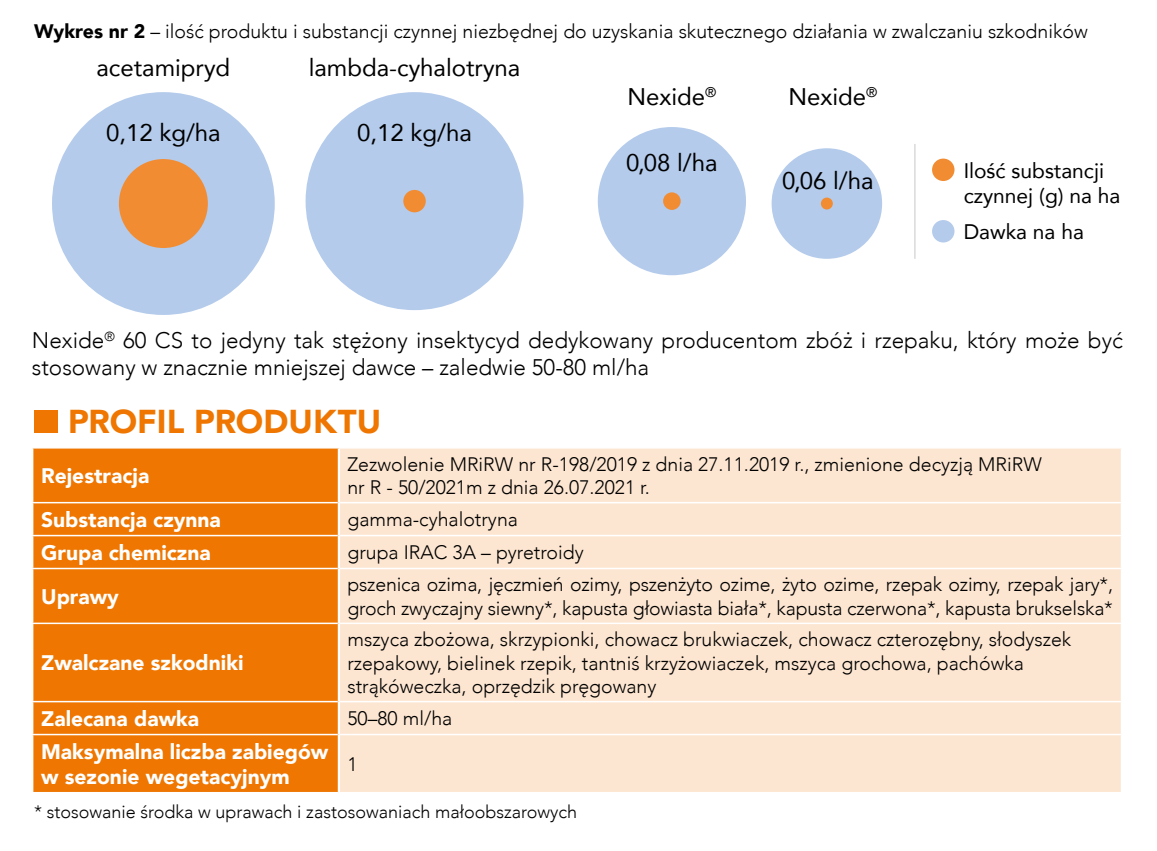
<style>
.page{position:relative;width:1157px;height:851px;background:#fff}
.page>*{position:absolute;margin:0;border:0;box-sizing:border-box;transform-origin:0 0}
.t1{font:900 33px "Avenir";color:#ee7601}
.t2{font:24px "Avenir";color:#000}
.t3{font:300 22.5px/27px "Avenir";color:#000}
.t4{font:900 21px/25.2px "Avenir";color:#fff}
.t5{font:21px/25.2px "Avenir";color:#000}
.t6{font:300 19.5px/23.4px "Avenir";color:#000}
.t7{font:300 18px "Avenir";color:#000}
.t8{font:14.1px "Avenir";color:#000}
.s1{font-weight:900}
</style>
<div class="page">
<div style="left:33px;top:448px;width:305px;height:343px;background:#ee7601"></div>
<div style="left:340px;top:448px;width:780px;height:343px;background:#fde6d1"></div>
<hr style="left:32px;top:502px;width:306px;height:1px;background:#fff">
<hr style="left:340px;top:502px;width:782px;height:1px;background:#fff">
<hr style="left:32px;top:534px;width:306px;height:2px;background:#fff">
<hr style="left:340px;top:534px;width:782px;height:2px;background:#fff">
<hr style="left:32px;top:567px;width:306px;height:2px;background:#fff">
<hr style="left:340px;top:567px;width:782px;height:2px;background:#fff">
<hr style="left:32px;top:622px;width:306px;height:2px;background:#fff">
<hr style="left:340px;top:622px;width:782px;height:2px;background:#fff">
<hr style="left:32px;top:700px;width:306px;height:2px;background:#fff">
<hr style="left:340px;top:700px;width:782px;height:2px;background:#fff">
<hr style="left:32px;top:733px;width:306px;height:2px;background:#fff">
<hr style="left:340px;top:733px;width:782px;height:2px;background:#fff">
<div style="left:34px;top:410px;width:23px;height:23px;background:#ee7601"></div>
<div style="left:52px;top:92px;width:223px;height:223px;background:#b4cbeb;border-radius:50%"></div>
<div style="left:119px;top:159px;width:89px;height:89px;background:#f28c32;border-radius:50%"></div>
<div style="left:305px;top:92px;width:218px;height:218px;background:#b4cbeb;border-radius:50%"></div>
<div style="left:403px;top:190px;width:23px;height:22px;background:#f28c32;border-radius:50%"></div>
<div style="left:771px;top:148px;width:111px;height:111px;background:#b4cbeb;border-radius:50%"></div>
<div style="left:821px;top:197px;width:12px;height:12px;background:#f28c32;border-radius:50%"></div>
<div style="left:598px;top:127px;width:148px;height:148px;background:#b4cbeb;border-radius:50%"></div>
<div style="left:663px;top:192px;width:17px;height:18px;background:#f28c32;border-radius:50%"></div>
<div style="left:932px;top:158px;width:22px;height:23px;background:#f28c32;border-radius:50%"></div>
<div style="left:932px;top:220px;width:22px;height:22px;background:#b4cbeb;border-radius:50%"></div>
<hr style="left:914px;top:144px;width:1px;height:115px;background:#d6d6d6">
<p class="t6" style="left:34px;top:20px;width:1055px"><span class="s1">Wykres nr 2</span> – ilość produktu i substancji czynnej niezbędnej do uzyskania skutecznego działania w zwalczaniu szkodników</p>
<p class="t2" style="left:96px;top:49px;width:135px">acetamipryd</p>
<p class="t2" style="left:309px;top:49px;width:213px">lambda-cyhalotryna</p>
<p class="t2" style="left:788px;top:77px;width:79px">Nexide</p>
<p class="t2" style="left:627px;top:77px;width:90px">Nexide<sup>®</sup></p>
<p class="t8" style="left:866px;top:81px;width:13px">®</p>
<p class="t2" style="left:106px;top:113px;width:116px">0,12 kg/ha</p>
<p class="t2" style="left:357px;top:113px;width:116px">0,12 kg/ha</p>
<p class="t2" style="left:626px;top:143px;width:93px">0,08 l/ha</p>
<p class="t2" style="left:782px;top:161px;width:93px">0,06 l/ha</p>
<p class="t5" style="left:963px;top:157px;width:158px">Ilość substancji czynnej (g) na ha</p>
<p class="t5" style="left:963px;top:218px;width:122px">Dawka na ha</p>
<p class="t3" style="left:32px;top:327px;width:1092px">Nexide<sup>®</sup> 60 CS to jedyny tak stężony insektycyd dedykowany producentom zbóż i rzepaku, który może być stosowany w znacznie mniejszej dawce – zaledwie 50-80 ml/ha</p>
<h1 class="t1" style="left:68px;top:393px;width:314px">PROFIL PRODUKTU</h1>
<p class="t4" style="left:41px;top:462px;width:110px">Rejestracja</p>
<p class="t6" style="left:347px;top:452px;width:696px">Zezwolenie MRiRW nr R-198/2019 z dnia 27.11.2019 r., zmienione decyzją MRiRW nr R - 50/2021m z dnia 26.07.2021 r.</p>
<p class="t4" style="left:41px;top:506px;width:181px">Substancja czynna</p>
<p class="t6" style="left:347px;top:508px;width:172px">gamma-cyhalotryna</p>
<p class="t4" style="left:41px;top:539px;width:171px">Grupa chemiczna</p>
<p class="t6" style="left:347px;top:540px;width:238px">grupa IRAC 3A – pyretroidy</p>
<p class="t4" style="left:41px;top:583px;width:79px">Uprawy</p>
<p class="t6" style="left:347px;top:573px;width:767px">pszenica ozima, jęczmień ozimy, pszenżyto ozime, żyto ozime, rzepak ozimy, rzepak jary*, groch zwyczajny siewny*, kapusta głowiasta biała*, kapusta czerwona*, kapusta brukselska*</p>
<p class="t4" style="left:41px;top:650px;width:204px">Zwalczane szkodniki</p>
<p class="t6" style="left:347px;top:627px;width:725px">mszyca zbożowa, skrzypionki, chowacz brukwiaczek, chowacz czterozębny, słodyszek rzepakowy, bielinek rzepik, tantniś krzyżowiaczek, mszyca grochowa, pachówka strąkóweczka, oprzędzik pręgowany</p>
<p class="t4" style="left:41px;top:705px;width:159px">Zalecana dawka</p>
<p class="t6" style="left:347px;top:706px;width:106px">50–80 ml/ha</p>
<p class="t4" style="left:41px;top:738px;width:289px">Maksymalna liczba zabiegów w sezonie wegetacyjnym</p>
<p class="t6" style="left:347px;top:752px;width:12px">1</p>
<p class="t7" style="left:34px;top:801px;width:545px">* stosowanie środka w uprawach i zastosowaniach małoobszarowych</p>
</div>
